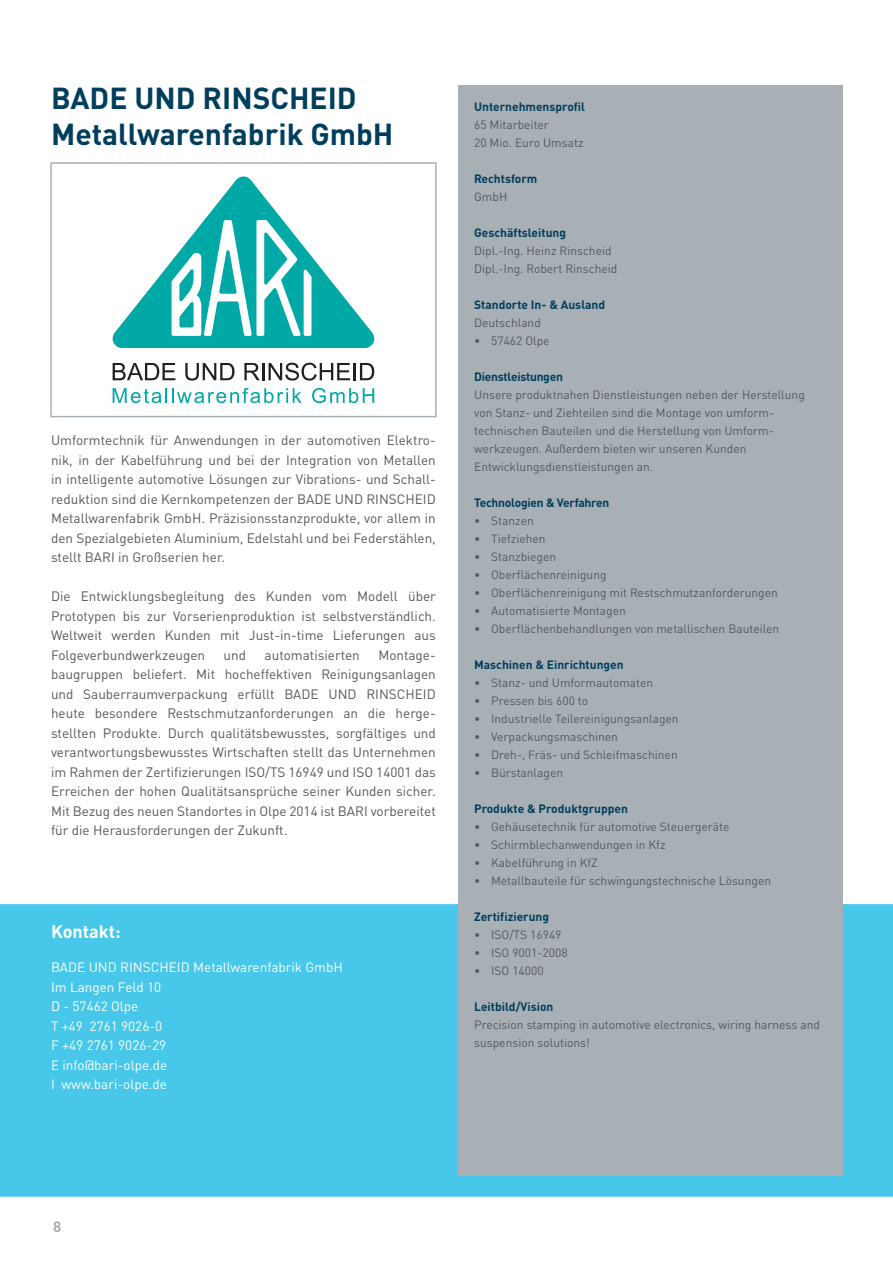
<style>
.page{position:relative;width:893px;height:1263px;background:#fff}
.page>*{position:absolute;margin:0;border:0;box-sizing:border-box;transform-origin:0 0}
.t1{font:700 30px/36px "DINOT";color:#003e5d}
.t2{font:700 18px "DINOT";color:#fff}
.t3{font:700 15px "DINOT";color:#a8b0b6}
.t4{font:13.5px/19.5px "DINOT";color:#57585a;text-align:justify}
.t5{font:13.5px/19.5px "DINOT";color:#fff}
.t6{font:12px/18px "DINOT";color:#57585a}
.t7{font:700 12px "DINOT";color:#003e5d}
.t8{font:700 12px "DINOT";letter-spacing:-.02em;color:#003e5d}
</style>
<div class="page">
<div style="left:0;top:904px;width:893px;height:293px;background:#47c7ea"></div>
<div style="left:458px;top:85px;width:384px;height:1091px;background:#a8b0b6"></div>
<svg style="left:113px;top:363px;width:62px;height:17px"></svg>
<svg style="left:185px;top:363px;width:50px;height:18px"></svg>
<svg style="left:244px;top:363px;width:16px;height:17px"></svg>
<hr style="left:262px;top:363px;width:3px;height:17px;background:#231f20">
<svg style="left:269px;top:363px;width:105px;height:18px"></svg>
<svg style="left:113px;top:388px;width:189px;height:15px"></svg>
<svg style="left:312px;top:388px;width:62px;height:15px"></svg>
<svg style="left:355px;top:329px;width:19px;height:19px"></svg>
<svg style="left:113px;top:329px;width:19px;height:19px"></svg>
<svg style="left:115px;top:181px;width:257px;height:167px"></svg>
<div style="left:234px;top:176px;width:19px;height:19px;background:#00a9a5;border-radius:50%"></div>
<div style="left:50px;top:162px;width:387px;height:255px;border:2px solid #a8b0b6"></div>
<h1 class="t1" style="left:51px;top:79px;width:344px">BADE UND RINSCHEID<br>Metallwarenfabrik GmbH</h1>
<p class="t4" style="left:51px;top:430px;width:386px">Umformtechnik für Anwendungen in der automotiven Elektro&shy;nik, in der Kabelführung und bei der Integration von Metallen in intelligente automotive Lösungen zur Vibrations- und Schall&shy;reduktion sind die Kernkompetenzen der BADE UND RINSCHEID Metallwarenfabrik GmbH. Präzisionsstanzprodukte, vor allem in den Spezialgebieten Aluminium, Edelstahl und bei Federstählen, stellt BARI in Großserien her.</p>
<p class="t4" style="left:51px;top:586px;width:386px">Die Entwicklungsbegleitung des Kunden vom Modell über Prototypen bis zur Vorserienproduktion ist selbstverständlich.<br>Weltweit werden Kunden mit Just-in-time Lieferungen aus Folgeverbundwerkzeugen</p>
<p class="t4" style="left:224px;top:645px;width:24px">und</p>
<p class="t4" style="left:265px;top:645px;width:97px">automatisierten</p>
<p class="t4" style="left:51px;top:645px;width:386px;text-indent:327px">Montage&shy;baugruppen beliefert. Mit hocheffektiven Reinigungsanlagen und Sauberraumverpackung erfüllt BADE UND RINSCHEID heute besondere Restschmutzanforderungen an die herge&shy;stellten Produkte. Durch qualitätsbewusstes, sorgfältiges und verantwortungsbewusstes Wirtschaften stellt das Unternehmen im Rahmen der Zertifizierungen ISO/TS 16949 und ISO 14001 das Erreichen der hohen Qualitätsansprüche seiner Kunden sicher.<br>Mit Bezug des neuen Standortes in Olpe 2014 ist BARI vorbereitet für die Herausforderungen der Zukunft.</p>
<h2 class="t2" style="left:51px;top:920px;width:71px">Kontakt:</h2>
<p class="t5" style="left:51px;top:957px;width:293px">BADE UND RINSCHEID Metallwarenfabrik GmbH<br>Im Langen Feld 10<br>D - 57462 Olpe<br>T +49 2761 9026-0<br>F +49 2761 9026-29<br>E info@bari-olpe.de<br>I www.bari-olpe.de</p>
<p class="t7" style="left:474px;top:99px;width:113px">Unternehmensprofil</p>
<p class="t6" style="left:474px;top:116px;width:111px">65 Mitarbeiter<br>20 Mio. Euro Umsatz</p>
<p class="t7" style="left:474px;top:171px;width:65px">Rechtsform</p>
<p class="t6" style="left:474px;top:188px;width:35px">GmbH</p>
<p class="t7" style="left:474px;top:225px;width:93px">Geschäftsleitung</p>
<p class="t6" style="left:474px;top:242px;width:145px">Dipl.-Ing. Heinz Rinscheid<br>Dipl.-Ing. Robert Rinscheid</p>
<p class="t7" style="left:474px;top:297px;width:133px">Standorte In- &amp; Ausland</p>
<p class="t6" style="left:474px;top:314px;width:68px">Deutschland</p>
<p class="t6" style="left:474px;top:332px;width:77px">• 57462 Olpe</p>
<p class="t8" style="left:474px;top:369px;width:90px">Dienstleistungen</p>
<p class="t6" style="left:474px;top:386px;width:332px">Unsere produktnahen Dienstleistungen neben der Herstellung von Stanz- und Ziehteilen sind die Montage von umform&shy;technischen Bauteilen und die Herstellung von Umform&shy;werkzeugen. Außerdem bieten wir unseren Kunden Entwicklungsdienstleistungen an.</p>
<p class="t8" style="left:474px;top:495px;width:137px">Technologien &amp; Verfahren</p>
<p class="t6" style="left:474px;top:512px;width:61px">• Stanzen</p>
<p class="t6" style="left:474px;top:530px;width:73px">• Tiefziehen</p>
<p class="t6" style="left:474px;top:548px;width:84px">• Stanzbiegen</p>
<p class="t6" style="left:474px;top:566px;width:134px">• Oberflächenreinigung</p>
<p class="t6" style="left:474px;top:584px;width:305px">• Oberflächenreinigung mit Restschmutzanforderungen</p>
<p class="t6" style="left:474px;top:602px;width:153px">• Automatisierte Montagen</p>
<p class="t6" style="left:474px;top:620px;width:307px">• Oberflächenbehandlungen von metallischen Bauteilen</p>
<p class="t7" style="left:474px;top:657px;width:151px">Maschinen &amp; Einrichtungen</p>
<p class="t6" style="left:474px;top:674px;width:181px">• Stanz- und Umformautomaten</p>
<p class="t6" style="left:474px;top:692px;width:116px">• Pressen bis 600 to</p>
<p class="t6" style="left:474px;top:710px;width:206px">• Industrielle Teilereinigungsanlagen</p>
<p class="t6" style="left:474px;top:728px;width:145px">• Verpackungsmaschinen</p>
<p class="t6" style="left:474px;top:746px;width:205px">• Dreh-, Fräs- und Schleifmaschinen</p>
<p class="t6" style="left:474px;top:764px;width:90px">• Bürstanlagen</p>
<p class="t7" style="left:474px;top:801px;width:155px">Produkte &amp; Produktgruppen</p>
<p class="t6" style="left:474px;top:818px;width:257px">• Gehäusetechnik für automotive Steuergeräte</p>
<p class="t6" style="left:474px;top:836px;width:193px">• Schirmblechanwendungen in Kfz</p>
<p class="t6" style="left:474px;top:854px;width:125px">• Kabelführung in KfZ</p>
<p class="t6" style="left:474px;top:872px;width:298px">• Metallbauteile für schwingungstechnische Lösungen</p>
<p class="t7" style="left:474px;top:909px;width:77px">Zertifizierung</p>
<p class="t6" style="left:474px;top:926px;width:89px">• ISO/TS 16949</p>
<p class="t6" style="left:474px;top:944px;width:95px">• ISO 9001-2008</p>
<p class="t6" style="left:474px;top:962px;width:71px">• ISO 14000</p>
<p class="t7" style="left:474px;top:999px;width:81px">Leitbild/Vision</p>
<p class="t6" style="left:474px;top:1016px;width:347px">Precision stamping in automotive electronics, wiring harness and suspension solutions!</p>
<p class="t3" style="left:53px;top:1217px;width:10px">8</p>
</div>
